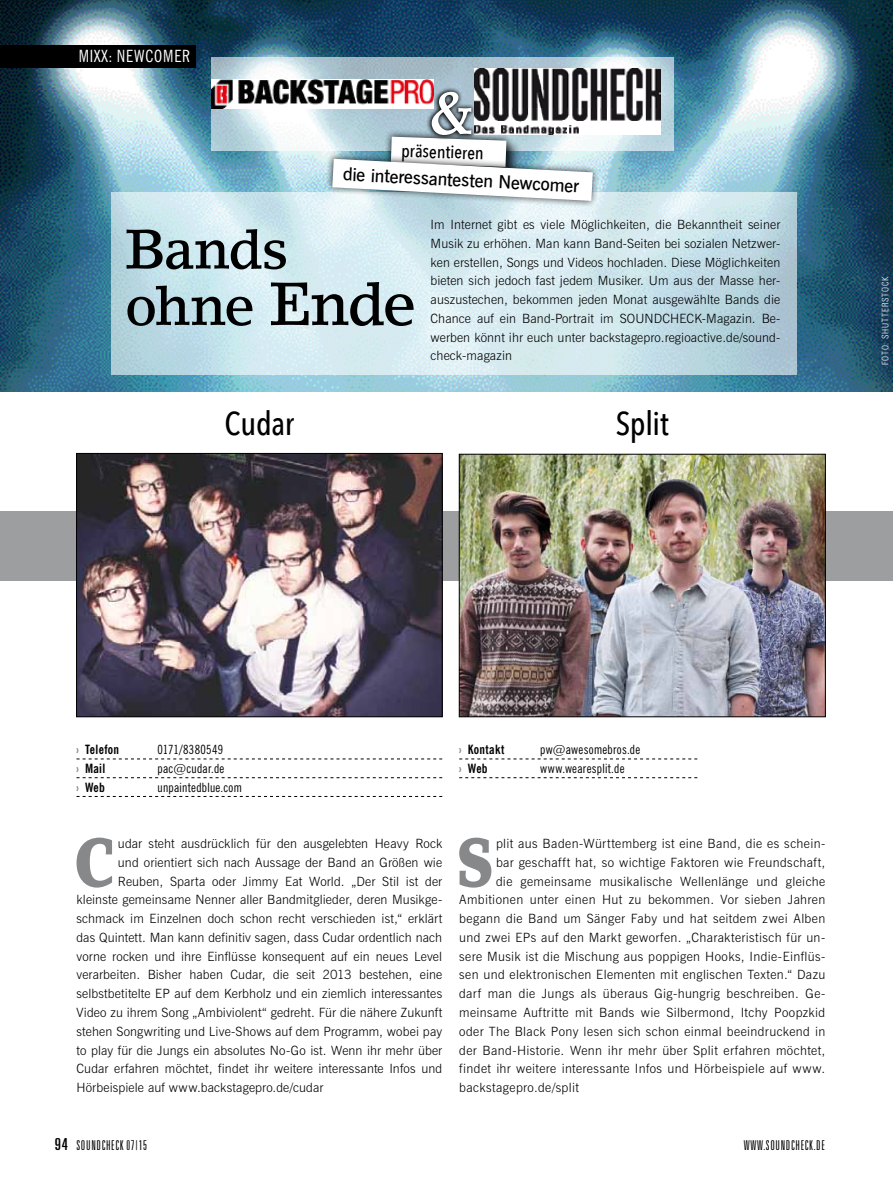
<style>
.page{position:relative;width:893px;height:1191px;background:#fff}
.page>*{position:absolute;margin:0;border:0;box-sizing:border-box;transform-origin:0 0}
.t1{font:900 66.15px "Lino Letter";color:#87888a;scale:.8 1}
.t2{font:500 60px "Lino Letter";color:#fff}
.t3{font:500 54.9px/56.4px "Lino Letter";letter-spacing:-.04em;color:#000}
.t4{font:500 33px "Avenir Next Condensed";letter-spacing:-.01em;color:#000}
.t5{font:600 18px "News Gothic BT";color:#000}
.t6{font:500 18px "Avenir Next Condensed";color:#000}
.t7{font:condensed 16.8px "News Gothic BT";letter-spacing:.05em;color:#fff}
.t8{font:300 ultra-condensed 13.5px "Univers";letter-spacing:.05em;color:#000}
.t9{font:300 12.75px/18.8px "News Gothic BT";letter-spacing:.02em;color:#000;text-align:justify}
.t10{font:condensed 12.75px "News Gothic BT";letter-spacing:.025em;color:#000}
.t11{font:700 condensed 12.75px "News Gothic BT";letter-spacing:.025em;color:#000}
.t12{font:300 condensed 9px "Univers";letter-spacing:.095em;color:#fff}
.s1{font-size:60px}
.s2{font-family:"Univers";color:#87888a}
.s3{font-weight:400;font-size:16.5px}
</style>
<div class="page">
<img style="left:0;top:0;width:893px;height:391px">
<svg style="left:211px;top:57px;width:463px;height:94px"></svg>
<img style="left:212px;top:80px;width:221px;height:29px">
<img style="left:475px;top:68px;width:185px;height:66px">
<svg style="left:425px;top:85px;width:50px;height:43px;background:#72777f"></svg>
<svg style="left:111px;top:192px;width:686px;height:182px;background:#cde4eb"></svg>
<img style="left:323px;top:128px;width:277px;height:80px">
<div style="left:0;top:511px;width:893px;height:70px;background:#9c9e9f"></div>
<img style="left:78px;top:455px;width:363px;height:260px">
<div style="left:76px;top:453px;width:367px;height:264px;border:1px solid #000"></div>
<svg style="left:77px;top:758px;width:365px;height:1px"></svg>
<svg style="left:77px;top:777px;width:365px;height:1px"></svg>
<svg style="left:77px;top:796px;width:365px;height:1px"></svg>
<img style="left:461px;top:456px;width:363px;height:259px">
<div style="left:459px;top:454px;width:367px;height:263px;border:1px solid #000"></div>
<svg style="left:459px;top:758px;width:238px;height:1px"></svg>
<svg style="left:459px;top:777px;width:238px;height:1px"></svg>
<div style="left:0;top:45px;width:195px;height:22px;background:#000"></div>
<h3 class="t7" style="left:79px;top:46px;width:113px">Mixx: Newcomer</h3>
<h2 class="t2" style="left:428px;top:76px;width:49px">&amp;</h2>
<h3 class="t6" style="left:402px;top:139px;width:84px;rotate:2deg">präsentieren</h3>
<h3 class="t5" style="left:344px;top:163px;width:238px;rotate:3deg">die interessantesten Newcomer</h3>
<h3 class="t3" style="left:125px;top:221px;width:293px">Bands ohne <span class="s1">Ende</span></h3>
<p class="t9" style="left:431px;top:215px;width:351px">Im Internet gibt es viele Möglichkeiten, die Bekanntheit seiner Musik zu erhöhen. Man kann Band-Seiten bei sozialen Netzwer&shy;ken erstellen, Songs und Videos hochladen. Diese Möglichkeiten bieten sich jedoch fast jedem Musiker. Um aus der Masse her&shy;auszustechen, bekommen jeden Monat ausgewählte Bands die Chance auf ein Band-Portrait im SOUNDCHECK-Magazin. Be&shy;werben könnt ihr euch unter backstagepro.regioactive.de/sound&shy;check-magazin</p>
<h3 class="t4" style="left:224px;top:404px;width:71px">Cudar</h3>
<h3 class="t4" style="left:616px;top:404px;width:55px">Split</h3>
<p class="t12" style="left:880px;top:365px;width:90px;rotate:-90deg">Foto: Shutterstock</p>
<p class="t11" style="left:77px;top:742px;width:44px"><span class="s2">›</span> Telefon</p>
<p class="t10" style="left:158px;top:742px;width:67px">0171/8380549</p>
<p class="t11" style="left:77px;top:760px;width:30px"><span class="s2">›</span> Mail</p>
<p class="t10" style="left:158px;top:760px;width:68px">pac@cudar.de</p>
<p class="t11" style="left:77px;top:779px;width:30px"><span class="s2">›</span> Web</p>
<p class="t10" style="left:158px;top:779px;width:86px">unpaintedblue.com</p>
<p class="t11" style="left:459px;top:742px;width:47px"><span class="s2">›</span> Kontakt</p>
<p class="t10" style="left:540px;top:742px;width:102px">pw@awesomebros.de</p>
<p class="t11" style="left:459px;top:760px;width:30px"><span class="s2">›</span> Web</p>
<p class="t10" style="left:540px;top:760px;width:86px">www.wearesplit.de</p>
<h1 class="t1" style="left:74px;top:822px;width:55px">C</h1>
<p class="t9" style="left:118px;top:834px;width:326px">udar steht ausdrücklich für den ausgelebten Heavy Rock</p>
<p class="t9" style="left:118px;top:853px;width:326px">und orientiert sich nach Aussage der Band an Größen wie</p>
<p class="t9" style="left:118px;top:871px;width:326px">Reuben, Sparta oder Jimmy Eat World. „Der Stil ist der</p>
<p class="t9" style="left:77px;top:890px;width:367px">kleinste gemeinsame Nenner aller Bandmitglieder, deren Musikge-</p>
<p class="t9" style="left:77px;top:909px;width:367px">schmack im Einzelnen doch schon recht verschieden ist,“ erklärt</p>
<p class="t9" style="left:77px;top:928px;width:367px">das Quintett. Man kann definitiv sagen, dass Cudar ordentlich nach</p>
<p class="t9" style="left:77px;top:946px;width:367px">vorne rocken und ihre Einflüsse konsequent auf ein neues Level</p>
<p class="t9" style="left:77px;top:965px;width:367px">verarbeiten. Bisher haben Cudar, die seit 2013 bestehen, eine</p>
<p class="t9" style="left:77px;top:984px;width:367px">selbstbetitelte EP auf dem Kerbholz und ein ziemlich interessantes</p>
<p class="t9" style="left:77px;top:1003px;width:367px">Video zu ihrem Song „Ambiviolent“ gedreht. Für die nähere Zukunft</p>
<p class="t9" style="left:77px;top:1021px;width:367px">stehen Songwriting und Live-Shows auf dem Programm, wobei pay</p>
<p class="t9" style="left:77px;top:1040px;width:367px">to play für die Jungs ein absolutes No-Go ist. Wenn ihr mehr über</p>
<p class="t9" style="left:77px;top:1059px;width:367px">Cudar erfahren möchtet, findet ihr weitere interessante Infos und</p>
<p class="t9" style="left:77px;top:1078px;width:248px">Hörbeispiele auf www.backstagepro.de/cudar</p>
<h1 class="t1" style="left:456px;top:822px;width:49px">S</h1>
<p class="t9" style="left:496px;top:834px;width:331px">plit aus Baden-Württemberg ist eine Band, die es schein-</p>
<p class="t9" style="left:496px;top:853px;width:331px">bar geschafft hat, so wichtige Faktoren wie Freundschaft,</p>
<p class="t9" style="left:496px;top:871px;width:331px">die gemeinsame musikalische Wellenlänge und gleiche</p>
<p class="t9" style="left:459px;top:890px;width:368px">Ambitionen unter einen Hut zu bekommen. Vor sieben Jahren</p>
<p class="t9" style="left:459px;top:909px;width:368px">begann die Band um Sänger Faby und hat seitdem zwei Alben</p>
<p class="t9" style="left:459px;top:928px;width:368px">und zwei EPs auf den Markt geworfen. „Charakteristisch für un-</p>
<p class="t9" style="left:459px;top:946px;width:368px">sere Musik ist die Mischung aus poppigen Hooks, Indie-Einflüs-</p>
<p class="t9" style="left:459px;top:965px;width:368px">sen und elektronischen Elementen mit englischen Texten.“ Dazu</p>
<p class="t9" style="left:459px;top:984px;width:368px">darf man die Jungs als überaus Gig-hungrig beschreiben. Ge-</p>
<p class="t9" style="left:459px;top:1003px;width:368px">meinsame Auftritte mit Bands wie Silbermond, Itchy Poopzkid</p>
<p class="t9" style="left:459px;top:1021px;width:368px">oder The Black Pony lesen sich schon einmal beeindruckend in</p>
<p class="t9" style="left:459px;top:1040px;width:368px">der Band-Historie. Wenn ihr mehr über Split erfahren möchtet,</p>
<p class="t9" style="left:459px;top:1059px;width:368px">findet ihr weitere interessante Infos und Hörbeispiele auf www.</p>
<p class="t9" style="left:459px;top:1078px;width:121px">backstagepro.de/split</p>
<p class="t8" style="left:55px;top:1138px;width:94px"><span class="s3">94</span> SOUNDCHECK 07|15</p>
<p class="t8" style="left:744px;top:1138px;width:83px">WWW.SOUNDCHECK.DE</p>
</div>
